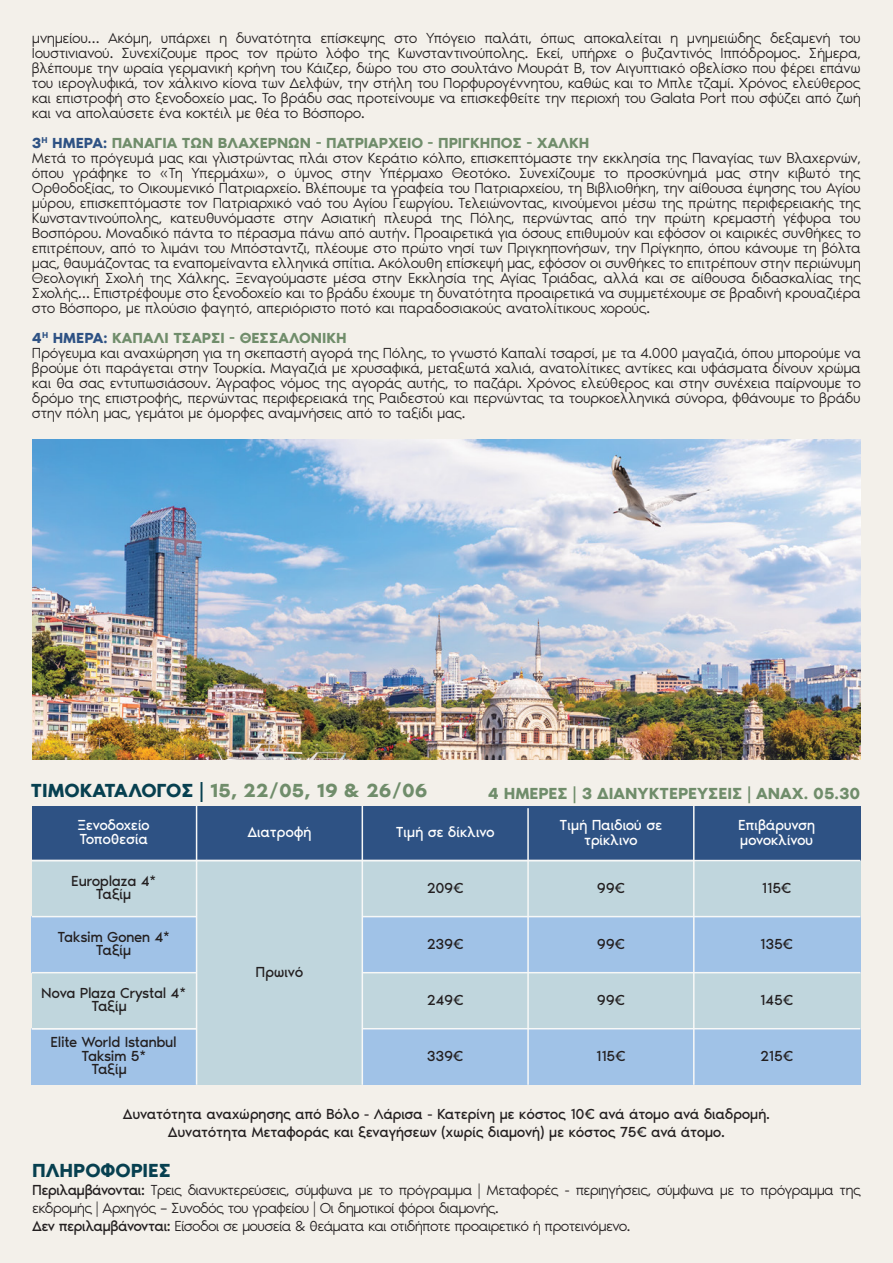
<style>
.page{position:relative;width:893px;height:1263px;background:#f3f0ea}
.page>*{position:absolute;margin:0;border:0;box-sizing:border-box;transform-origin:0 0}
.t1{font:600 19.5px "Noir Pro";color:#708d6b}
.t2{font:600 19.5px "Noir Pro";color:#074050}
.t3{font:600 16.5px "Noir Pro";color:#708d6b}
.t4{font:300 15px/15px "Noir Pro";letter-spacing:-.03em;color:#231f20}
.t5{font:15px/13.5px "Noir Pro";letter-spacing:-.03em;color:#231f20;text-align:center}
.t6{font:300 15px/18px "Noir Pro";letter-spacing:-.05em;color:#231f20}
.t7{font:15px/15px "Noir Pro";letter-spacing:-.03em;color:#fff}
.s1{font-weight:600;color:#2e5284}
.s2{font-weight:600;color:#708d6b}
.s3{color:#074050}
.s4{font-weight:400}
</style>
<div class="page">
<div style="left:32px;top:860px;width:828px;height:225px;background:#c0d6dd"></div>
<div style="left:32px;top:917px;width:165px;height:56px;background:#a0c2e7"></div>
<div style="left:32px;top:1029px;width:165px;height:56px;background:#a0c2e7"></div>
<div style="left:363px;top:917px;width:497px;height:56px;background:#a0c2e7"></div>
<div style="left:363px;top:1029px;width:497px;height:56px;background:#a0c2e7"></div>
<div style="left:32px;top:806px;width:828px;height:54px;background:#2e5284"></div>
<hr style="left:196px;top:806px;width:1px;height:279px;background:#f7f8f7">
<hr style="left:362px;top:806px;width:1px;height:279px;background:#f7f8f7">
<hr style="left:527px;top:808px;width:2px;height:277px;background:#f7f8f7">
<hr style="left:693px;top:806px;width:1px;height:279px;background:#f7f8f7">
<hr style="left:32px;top:860px;width:828px;height:1px;background:#f7f8f7">
<hr style="left:32px;top:916px;width:165px;height:1px;background:#f7f8f7">
<hr style="left:32px;top:972px;width:165px;height:1px;background:#f7f8f7">
<hr style="left:32px;top:1028px;width:165px;height:1px;background:#f7f8f7">
<hr style="left:363px;top:916px;width:497px;height:1px;background:#f7f8f7">
<hr style="left:363px;top:972px;width:497px;height:1px;background:#f7f8f7">
<hr style="left:363px;top:1028px;width:497px;height:1px;background:#f7f8f7">
<img style="left:32px;top:440px;width:829px;height:319px">
<p class="t4" style="left:32px;top:29px;width:830px;text-align:justify">μνημείου… Ακόμη, υπάρχει η δυνατότητα επίσκεψης στο Υπόγειο παλάτι, όπως αποκαλείται η μνημειώδης δεξαμενή του Ιουστινιανού. Συνεχίζουμε προς τον πρώτο λόφο της Κωνσταντινούπολης. Εκεί, υπήρχε ο βυζαντινός Ιππόδρομος. Σήμερα, βλέπουμε την ωραία γερμανική κρήνη του Κάιζερ, δώρο του στο σουλτάνο Μουράτ Β, τον Αιγυπτιακό οβελίσκο που φέρει επάνω του ιερογλυφικά, τον χάλκινο κίονα των Δελφών, την στήλη του Πορφυρογέννητου, καθώς και το Μπλε τζαμί. Χρόνος ελεύθερος και επιστροφή στο ξενοδοχείο μας. Το βράδυ σας προτείνουμε να επισκεφθείτε την περιοχή του Galata Port που σφύζει από ζωή και να απολαύσετε ένα κοκτέιλ με θέα το Βόσπορο.</p>
<p class="t4" style="left:32px;top:134px;width:831px"><span class="s1">3</span><sup>Η</sup> <span class="s1">ΗΜΕΡΑ:</span> <span class="s2">ΠΑΝΑΓΙΑ ΤΩΝ ΒΛΑΧΕΡΝΩΝ - ΠΑΤΡΙΑΡΧΕΙΟ - ΠΡΙΓΚΗΠΟΣ - ΧΑΛΚΗ<br></span>Μετά το πρόγευμά μας και γλιστρώντας πλάι στον Κεράτιο κόλπο, επισκεπτόμαστε την εκκλησία της Παναγίας των Βλαχερνών, όπου γράφηκε το «Τη Υπερμάχω», ο ύμνος στην Υπέρμαχο Θεοτόκο. Συνεχίζουμε το προσκύνημά μας στην κιβωτό της Ορθοδοξίας, το Οικουμενικό Πατριαρχείο. Βλέπουμε τα γραφεία του Πατριαρχείου, τη Βιβλιοθήκη, την αίθουσα έψησης του Αγίου μύρου, επισκεπτόμαστε τον Πατριαρχικό ναό του Αγίου Γεωργίου. Τελειώνοντας, κινούμενοι μέσω της πρώτης περιφερειακής της Κωνσταντινούπολης, κατευθυνόμαστε στην Ασιατική πλευρά της Πόλης, περνώντας από την πρώτη κρεμαστή γέφυρα του Βοσπόρου. Μοναδικό πάντα το πέρασμα πάνω από αυτήν. Προαιρετικά για όσους επιθυμούν και εφόσον οι καιρικές συνθήκες το επιτρέπουν, από το λιμάνι του Μπόσταντζι, πλέουμε στο πρώτο νησί των Πριγκηπονήσων, την Πρίγκηπο, όπου κάνουμε τη βόλτα μας, θαυμάζοντας τα εναπομείναντα ελληνικά σπίτια. Ακόλουθη επίσκεψή μας, εφόσον οι συνθήκες το επιτρέπουν στην περιώνυμη Θεολογική Σχολή της Χάλκης. Ξεναγούμαστε μέσα στην Εκκλησία της Αγίας Τριάδας, αλλά και σε αίθουσα διδασκαλίας της Σχολής… Επιστρέφουμε στο ξενοδοχείο και το βράδυ έχουμε τη δυνατότητα προαιρετικά να συμμετέχουμε σε βραδινή κρουαζιέρα στο Βόσπορο, με πλούσιο φαγητό, απεριόριστο ποτό και παραδοσιακούς ανατολίτικους χορούς.</p>
<p class="t4" style="left:32px;top:329px;width:830px"><span class="s1">4</span><sup>Η</sup> <span class="s1">ΗΜΕΡΑ:</span> <span class="s2">ΚΑΠΑΛΙ ΤΣΑΡΣΙ - ΘΕΣΣΑΛΟΝΙΚΗ<br></span>Πρόγευμα και αναχώρηση για τη σκεπαστή αγορά της Πόλης, το γνωστό Καπαλί τσαρσί, με τα 4.000 μαγαζιά, όπου μπορούμε να βρούμε ότι παράγεται στην Τουρκία. Μαγαζιά με χρυσαφικά, μεταξωτά χαλιά, ανατολίτικες αντίκες και υφάσματα δίνουν χρώμα και θα σας εντυπωσιάσουν. Άγραφος νόμος της αγοράς αυτής, το παζάρι. Χρόνος ελεύθερος και στην συνέχεια παίρνουμε το δρόμο της επιστροφής, περνώντας περιφερειακά της Ραιδεστού και περνώντας τα τουρκοελληνικά σύνορα, φθάνουμε το βράδυ στην πόλη μας, γεμάτοι με όμορφες αναμνήσεις από το ταξίδι μας.</p>
<h1 class="t1" style="left:31px;top:775px;width:398px"><span class="s3">ΤΙΜΟΚΑΤΑΛΟΓΟΣ |</span> 15, 22/05, 19 &amp; 26/06</h1>
<p class="t3" style="left:488px;top:780px;width:374px">4 ΗΜΕΡΕΣ | 3 ΔΙΑΝΥΚΤΕΡΕΥΣΕΙΣ | ΑΝΑΧ. 05.30</p>
<p class="t7" style="left:77px;top:817px;width:74px;line-height:13.5px">Ξενοδοχείο<br>Τοποθεσία</p>
<p class="t7" style="left:247px;top:824px;width:66px">Διατροφή</p>
<p class="t7" style="left:396px;top:824px;width:100px">Τιμή σε δίκλινο</p>
<p class="t7" style="left:560px;top:816px;width:104px;text-align:center">Τιμή Παιδιού σε τρίκλινο</p>
<p class="t7" style="left:738px;top:816px;width:78px">Επιβάρυνση μονοκλίνου</p>
<p class="t5" style="left:71px;top:873px;width:86px">Europlaza 4*<br>Ταξίμ</p>
<p class="t5" style="left:58px;top:929px;width:114px">Taksim Gonen 4*<br>Tαξίμ</p>
<p class="t5" style="left:41px;top:985px;width:146px">Nova Plaza Crystal 4*<br>Tαξίμ</p>
<p class="t5" style="left:255px;top:964px;width:49px">Πρωινό</p>
<p class="t5" style="left:427px;top:880px;width:39px">209€</p>
<p class="t5" style="left:427px;top:936px;width:38px">239€</p>
<p class="t5" style="left:597px;top:880px;width:30px">99€</p>
<p class="t5" style="left:597px;top:936px;width:30px">99€</p>
<p class="t5" style="left:427px;top:992px;width:39px">249€</p>
<p class="t5" style="left:597px;top:992px;width:30px">99€</p>
<p class="t5" style="left:762px;top:880px;width:31px">115€</p>
<p class="t5" style="left:760px;top:936px;width:34px">135€</p>
<p class="t5" style="left:760px;top:992px;width:35px">145€</p>
<p class="t5" style="left:51px;top:1034px;width:128px">Elite World Istanbul<br>Taksim 5*<br>Tαξίμ</p>
<p class="t5" style="left:123px;top:1104px;width:649px;line-height:18px">Δυνατότητα αναχώρησης από Βόλο - Λάρισα - Κατερίνη με κόστος 10€ ανά άτομο ανά διαδρομή.<br>Δυνατότητα Μεταφοράς και ξεναγήσεων (χωρίς διαμονή) με κόστος 75€ ανά άτομο.</p>
<p class="t5" style="left:427px;top:1048px;width:38px">339€</p>
<p class="t5" style="left:596px;top:1048px;width:31px">115€</p>
<p class="t5" style="left:760px;top:1048px;width:35px">215€</p>
<h1 class="t2" style="left:32px;top:1155px;width:140px">ΠΛΗΡΟΦΟΡΙΕΣ</h1>
<p class="t6" style="left:32px;top:1180px;width:830px"><span class="s4">Περιλαμβάνονται:</span> Τρεις διανυκτερεύσεις, σύμφωνα με το πρόγραμμα | Μεταφορές - περιηγήσεις, σύμφωνα με το πρόγραμμα της εκδρομής | Αρχηγός – Συνοδός του γραφείου | Οι δημοτικοί φόροι διαμονής.<br><span class="s4">Δεν περιλαμβάνονται:</span> Είσοδοι σε μουσεία &amp; θεάματα και οτιδήποτε προαιρετικό ή προτεινόμενο.</p>
</div>
